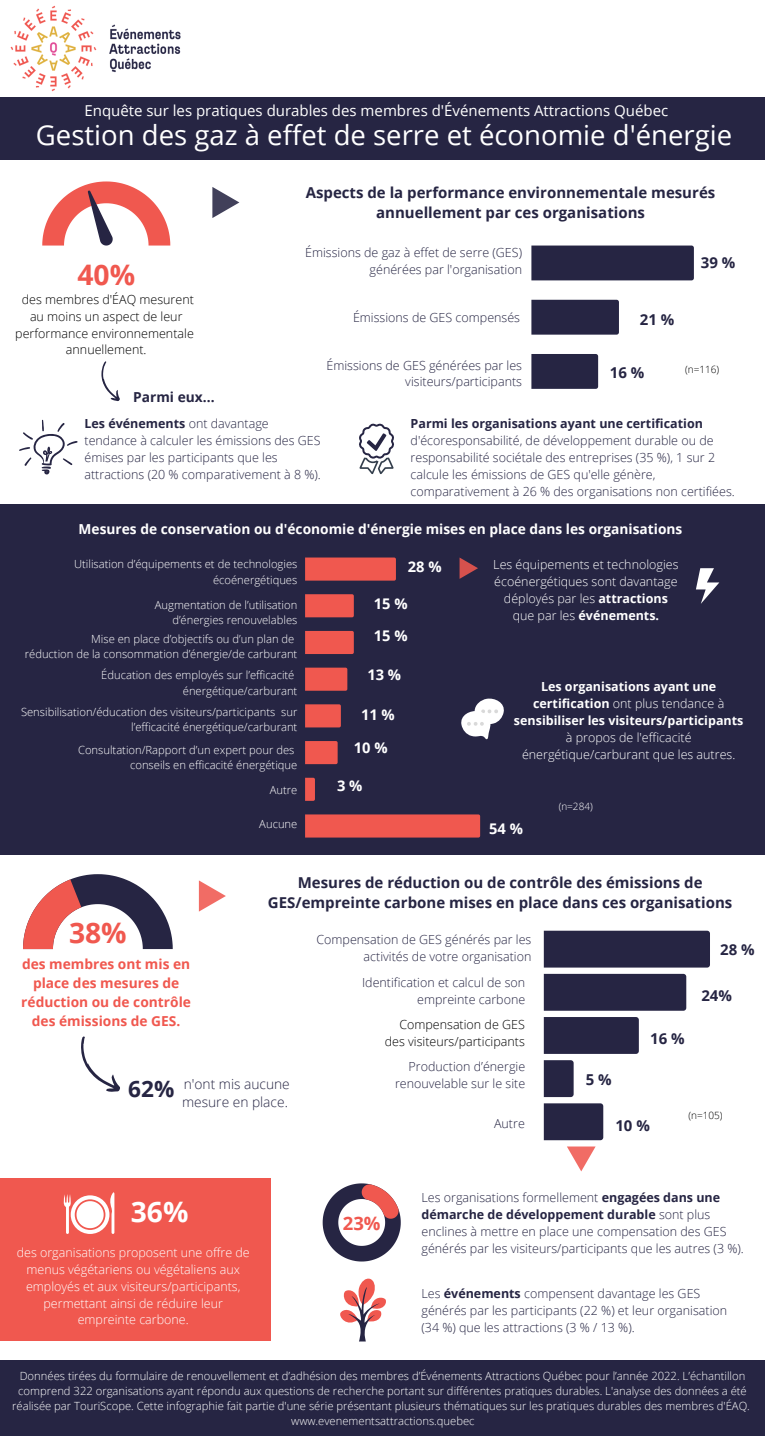
<style>
.page{position:relative;width:765px;height:1436px;background:#fff}
.page>*{position:absolute;margin:0;border:0;box-sizing:border-box;transform-origin:0 0}
.t1{font:700 28.25px "Open Sans";color:#f0584f}
.t2{font:700 28.25px "Open Sans";color:#fff}
.t3{font:27.5px "Open Sans";color:#fff}
.t4{font:700 22.5px "Open Sans";color:#262543}
.t5{font:700 18.5px "Open Sans";color:#f0584f}
.t6{font:700 15px/20.6px "Open Sans";color:#262543;text-align:center}
.t7{font:15px "Open Sans";color:#fff}
.t8{font:700 14.75px "Open Sans";color:#fff}
.t9{font:700 13.75px "Open Sans";color:#fff}
.t10{font:700 13.75px/18.8px "Open Sans";color:#f0584f;text-align:center}
.t11{font:300 13.75px/18.8px "Open Sans";color:#262543}
.t12{font:700 13.75px "Open Sans";color:#262543}
.t13{font:300 12.5px/16.9px "Open Sans";color:#262543;text-align:right}
.t14{font:300 12.5px/16.9px "Open Sans";color:#fff;text-align:center}
.t15{font:700 12.5px/16.9px "Open Sans";color:#fff;text-align:center}
.t16{font:300 12.5px/16.9px "Open Sans";color:#000;text-align:right}
.t17{font:300 11.25px/15.4px "Open Sans";color:#fff;text-align:right}
.t18{font:300 10px "Open Sans";color:#000}
.t19{font:300 10px "Open Sans";color:#fff}
.s1{font-weight:700}
.s2{font-weight:300}
</style>
<div class="page">
<img style="left:10px;top:5px;width:171px;height:87px">
<div style="left:0;top:97px;width:765px;height:63px;background:#262543"></div>
<div style="left:0;top:504px;width:765px;height:350px;background:#262543"></div>
<div style="left:305px;top:557px;width:91px;height:23px;background:#f0584f"></div>
<svg style="left:305px;top:594px;width:49px;height:23px"></svg>
<svg style="left:305px;top:631px;width:49px;height:23px"></svg>
<svg style="left:305px;top:667px;width:42px;height:23px"></svg>
<svg style="left:305px;top:704px;width:36px;height:23px"></svg>
<svg style="left:305px;top:741px;width:33px;height:23px"></svg>
<svg style="left:305px;top:777px;width:10px;height:23px"></svg>
<div style="left:305px;top:814px;width:175px;height:23px;background:#f0584f"></div>
<svg style="left:460px;top:558px;width:18px;height:21px"></svg>
<div style="left:531px;top:245px;width:163px;height:35px;background:#262543"></div>
<div style="left:531px;top:300px;width:88px;height:34px;background:#262543"></div>
<div style="left:531px;top:354px;width:67px;height:35px;background:#262543"></div>
<div style="left:0;top:1360px;width:765px;height:75px;background:#262543"></div>
<svg style="left:212px;top:187px;width:27px;height:31px"></svg>
<svg style="left:42px;top:181px;width:128px;height:64px"></svg>
<svg style="left:19px;top:419px;width:59px;height:56px"></svg>
<svg style="left:359px;top:423px;width:35px;height:51px"></svg>
<div style="left:544px;top:930px;width:166px;height:37px;background:#262543"></div>
<div style="left:544px;top:973px;width:142px;height:37px;background:#262543"></div>
<div style="left:544px;top:1017px;width:95px;height:36px;background:#262543"></div>
<svg style="left:544px;top:1060px;width:30px;height:37px"></svg>
<div style="left:544px;top:1103px;width:59px;height:37px;background:#262543"></div>
<svg style="left:199px;top:880px;width:27px;height:31px"></svg>
<div style="left:0;top:1178px;width:270px;height:162px;background:#f0584f"></div>
<svg style="left:323px;top:1183px;width:78px;height:78px"></svg>
<svg style="left:567px;top:1146px;width:29px;height:25px"></svg>
<svg style="left:340px;top:1278px;width:46px;height:63px"></svg>
<svg style="left:23px;top:874px;width:150px;height:75px"></svg>
<svg style="left:81px;top:1036px;width:39px;height:56px"></svg>
<svg style="left:696px;top:568px;width:23px;height:36px"></svg>
<svg style="left:461px;top:698px;width:43px;height:41px"></svg>
<svg style="left:101px;top:361px;width:19px;height:41px"></svg>
<svg style="left:64px;top:1192px;width:50px;height:41px"></svg>
<p class="t7" style="left:84px;top:100px;width:585px">Enquête sur les pratiques durables des membres d'Événements Attractions Québec</p>
<p class="t3" style="left:36px;top:115px;width:698px">Gestion des gaz à effet de serre et économie d'énergie</p>
<p class="t1" style="left:77px;top:255px;width:59px">40%</p>
<p class="t16" style="left:15px;top:290px;width:180px;text-align:center">des membres d'ÉAQ mesurent au moins un aspect de leur performance environnementale annuellement.</p>
<p class="t12" style="left:133px;top:387px;width:83px">Parmi eux...</p>
<p class="t6" style="left:306px;top:182px;width:411px">Aspects de la performance environnementale mesurés annuellement par ces organisations</p>
<p class="t13" style="left:305px;top:244px;width:218px">Émissions de gaz à effet de serre (GES) générées par l'organisation</p>
<p class="t6" style="left:701px;top:252px;width:36px">39 %</p>
<p class="t6" style="left:640px;top:308px;width:36px">21 %</p>
<p class="t13" style="left:353px;top:309px;width:169px">Émissions de GES compensés</p>
<p class="t13" style="left:326px;top:356px;width:197px">Émissions de GES générées par les visiteurs/participants</p>
<p class="t6" style="left:610px;top:362px;width:36px">16 %</p>
<p class="t18" style="left:685px;top:362px;width:36px">(n=116)</p>
<p class="t13" style="left:84px;top:415px;width:238px;text-align:left"><span class="s1">Les événements</span> ont davantage tendance à calculer les émissions des GES émises par les participants que les attractions (20 % comparativement à 8 %).</p>
<p class="t13" style="left:411px;top:415px;width:326px;text-align:left"><span class="s1">Parmi les organisations ayant une certification </span>d'écoresponsabilité, de développement durable ou de responsabilité sociétale des entreprises (35 %), 1 sur 2 calcule les émissions de GES qu'elle génère, comparativement à 26 % des organisations non certifiées.</p>
<p class="t9" style="left:79px;top:519px;width:605px">Mesures de conservation ou d'économie d'énergie mises en place dans les organisations</p>
<p class="t17" style="left:74px;top:556px;width:225px">Utilisation d’équipements et de technologies écoénergétiques</p>
<p class="t14" style="left:493px;top:556px;width:187px">Les équipements et technologies écoénergétiques sont davantage déployés par les <span class="s1">attractions </span>que par les <span class="s1">événements.</span></p>
<p class="t8" style="left:408px;top:556px;width:35px">28 %</p>
<p class="t8" style="left:374px;top:592px;width:35px">15 %</p>
<p class="t8" style="left:374px;top:625px;width:35px">15 %</p>
<p class="t8" style="left:367px;top:664px;width:35px">13 %</p>
<p class="t17" style="left:155px;top:596px;width:144px">Augmentation de l’utilisation d’énergies renouvelables</p>
<p class="t17" style="left:91px;top:630px;width:205px">Mise en place d’objectifs ou d’un plan de</p>
<p class="t17" style="left:25px;top:646px;width:274px">réduction de la consommation d’énergie/de carburant</p>
<p class="t17" style="left:101px;top:667px;width:195px">Éducation des employés sur l’efficacité</p>
<p class="t17" style="left:183px;top:682px;width:116px">énergétique/carburant</p>
<p class="t15" style="left:514px;top:678px;width:231px">Les organisations ayant une certification <span class="s2">ont plus tendance à </span>sensibiliser les visiteurs/participants <span class="s2">à propos de l'efficacité énergétique/carburant que les autres.</span></p>
<p class="t17" style="left:21px;top:704px;width:278px">Sensibilisation/éducation des visiteurs/participants sur l’efficacité énergétique/carburant</p>
<p class="t8" style="left:361px;top:703px;width:35px">11 %</p>
<p class="t8" style="left:354px;top:737px;width:35px">10 %</p>
<p class="t17" style="left:78px;top:741px;width:218px">Consultation/Rapport d’un expert pour des</p>
<p class="t17" style="left:130px;top:757px;width:169px">conseils en efficacité énergétique</p>
<p class="t1" style="left:69px;top:912px;width:59px">38%</p>
<p class="t10" style="left:21px;top:954px;width:171px">des membres ont mis en place des mesures de réduction ou de contrôle des émissions de GES.</p>
<p class="t17" style="left:270px;top:782px;width:29px">Autre</p>
<p class="t17" style="left:259px;top:815px;width:40px">Aucune</p>
<p class="t8" style="left:337px;top:775px;width:27px">3 %</p>
<p class="t8" style="left:489px;top:818px;width:35px">54 %</p>
<p class="t19" style="left:559px;top:799px;width:36px">(n=284)</p>
<p class="t6" style="left:268px;top:871px;width:466px">Mesures de réduction ou de contrôle des émissions de<br>GES/empreinte carbone mises en place dans ces organisations</p>
<p class="t6" style="left:720px;top:939px;width:36px">28 %</p>
<p class="t6" style="left:701px;top:984px;width:32px">24%</p>
<p class="t13" style="left:316px;top:931px;width:216px">Compensation de GES générés par les activités de votre organisation</p>
<p class="t13" style="left:362px;top:973px;width:165px">Identification et calcul de son empreinte carbone</p>
<p class="t16" style="left:385px;top:1016px;width:142px">Compensation de GES des visiteurs/participants</p>
<p class="t6" style="left:650px;top:1027px;width:36px">16 %</p>
<p class="t4" style="left:128px;top:1072px;width:48px">62%</p>
<p class="t11" style="left:182px;top:1073px;width:109px">n'ont mis aucune mesure en place.</p>
<p class="t13" style="left:395px;top:1058px;width:132px">Production d’énergie renouvelable sur le site</p>
<p class="t13" style="left:494px;top:1114px;width:32px">Autre</p>
<p class="t6" style="left:586px;top:1069px;width:27px">5 %</p>
<p class="t6" style="left:615px;top:1114px;width:36px">10 %</p>
<p class="t18" style="left:688px;top:1107px;width:36px">(n=105)</p>
<p class="t13" style="left:422px;top:1188px;width:324px;text-align:left">Les organisations formellement <span class="s1">engagées dans une démarche de développement durable</span> sont plus enclines à mettre en place une compensation des GES générés par les visiteurs/participants que les autres (3 %).</p>
<p class="t13" style="left:422px;top:1284px;width:307px;text-align:left">Les <span class="s1">événements</span> compensent davantage les GES générés par les participants (22 %) et leur organisation (34 %) que les attractions (3 % / 13 %).</p>
<p class="t17" style="left:12px;top:1367px;width:739px;line-height:15px;text-align:center">Données tirées du formulaire de renouvellement et d’adhésion des membres d’Événements Attractions Québec pour l’année 2022. L’échantillon comprend 322 organisations ayant répondu aux questions de recherche portant sur différentes pratiques durables. L'analyse des données a été réalisée par TouriScope. Cette infographie fait partie d'une série présentant plusieurs thématiques sur les pratiques durables des membres d'ÉAQ.</p>
<p class="t17" style="left:291px;top:1412px;width:185px">www.evenementsattractions.quebec</p>
<p class="t2" style="left:131px;top:1192px;width:59px">36%</p>
<p class="t5" style="left:343px;top:1209px;width:39px">23%</p>
<p class="t14" style="left:17px;top:1243px;width:235px">des organisations proposent une offre de menus végétariens ou végétaliens aux</p>
<p class="t14" style="left:26px;top:1277px;width:216px">employés et aux visiteurs/participants, permettant ainsi de réduire leur empreinte carbone.</p>
</div>
